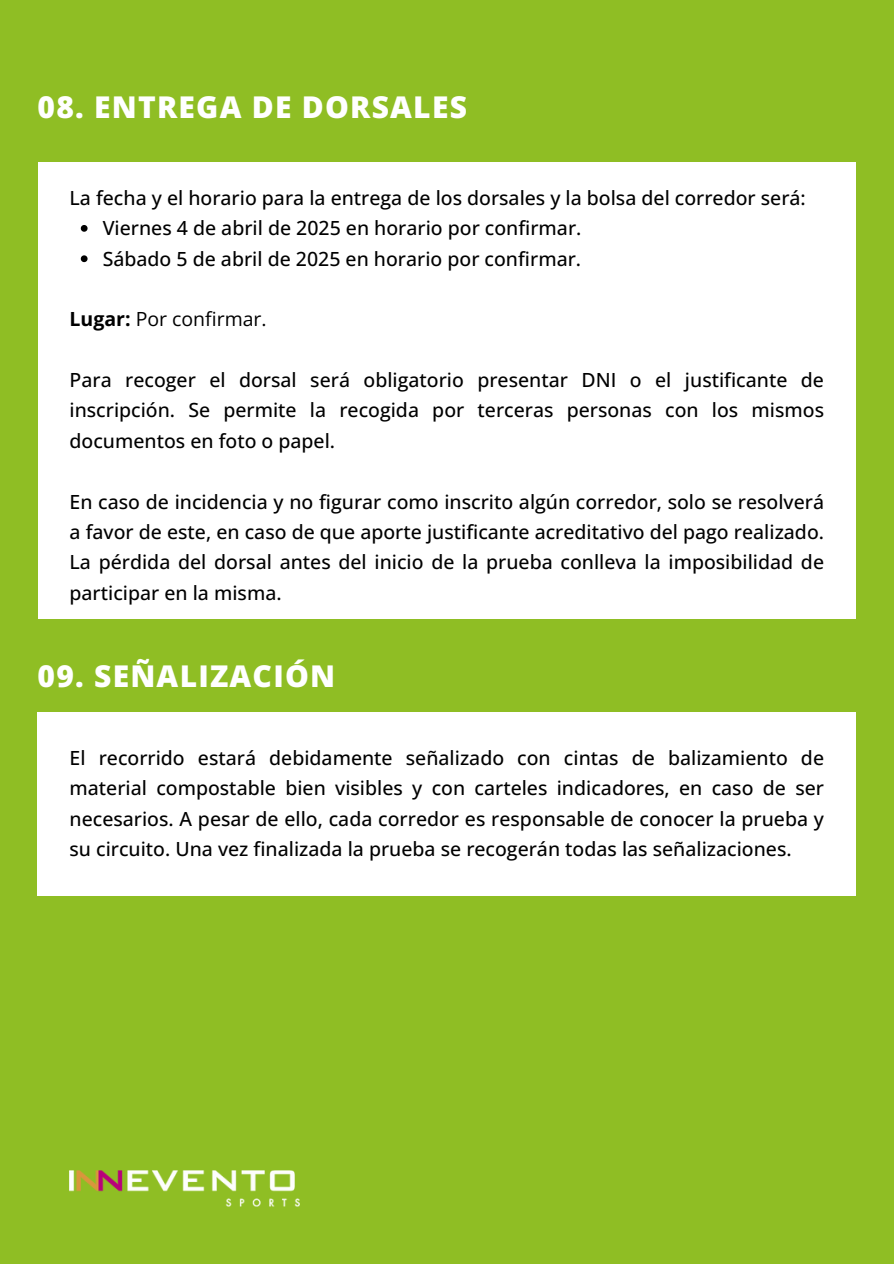
<style>
.page{position:relative;width:894px;height:1264px;background:#fff}
.page>*{position:absolute;margin:0;border:0;box-sizing:border-box;transform-origin:0 0}
.t1{font:800 30px "Open Sans";letter-spacing:.04em;color:#fff}
.t2{font:500 19.5px/30.3px "Open Sans";color:#000;text-align:justify}
.t3{font:19.5px "Open Sans";color:#000}
.s1{font-weight:700}
</style>
<div class="page">
<div style="left:0;top:0;width:893px;height:1263px;background:#8fbe24"></div>
<div style="left:38px;top:163px;width:817px;height:456px;background:#fff"></div>
<svg style="left:81px;top:225px;width:6px;height:7px"></svg>
<svg style="left:81px;top:255px;width:6px;height:7px"></svg>
<div style="left:38px;top:712px;width:817px;height:183px;background:#fff"></div>
<img style="left:69px;top:1170px;width:230px;height:36px">
<h1 class="t1" style="left:38px;top:86px;width:431px">08. ENTREGA DE DORSALES</h1>
<h2 class="t2" style="left:69px;top:182px;width:737px">La fecha y el horario para la entrega de los dorsales y la bolsa del corredor será:</h2>
<p class="t2" style="left:103px;top:212px;width:480px">Viernes 4 de abril de 2025 en horario por confirmar.</p>
<p class="t2" style="left:103px;top:243px;width:480px">Sábado 5 de abril de 2025 en horario por confirmar.</p>
<p class="t3" style="left:69px;top:305px;width:199px"><span class="s1">Lugar:</span> Por confirmar.</p>
<h2 class="t2" style="left:69px;top:364px;width:755px">Para recoger el dorsal será obligatorio presentar DNI o el justificante de inscripción. Se permite la recogida por terceras personas con los mismos documentos en foto o papel.</h2>
<h2 class="t2" style="left:69px;top:486px;width:755px">En caso de incidencia y no figurar como inscrito algún corredor, solo se resolverá a favor de este, en caso de que aporte justificante acreditativo del pago realizado.<br>La pérdida del dorsal antes del inicio de la prueba conlleva la imposibilidad de participar en la misma.</h2>
<h1 class="t1" style="left:38px;top:654px;width:299px">09. SEÑALIZACIÓN</h1>
<h2 class="t2" style="left:69px;top:742px;width:755px">El recorrido estará debidamente señalizado con cintas de balizamiento de material compostable bien visibles y con carteles indicadores, en caso de ser necesarios. A pesar de ello, cada corredor es responsable de conocer la prueba y su circuito. Una vez finalizada la prueba se recogerán todas las señalizaciones.</h2>
</div>
